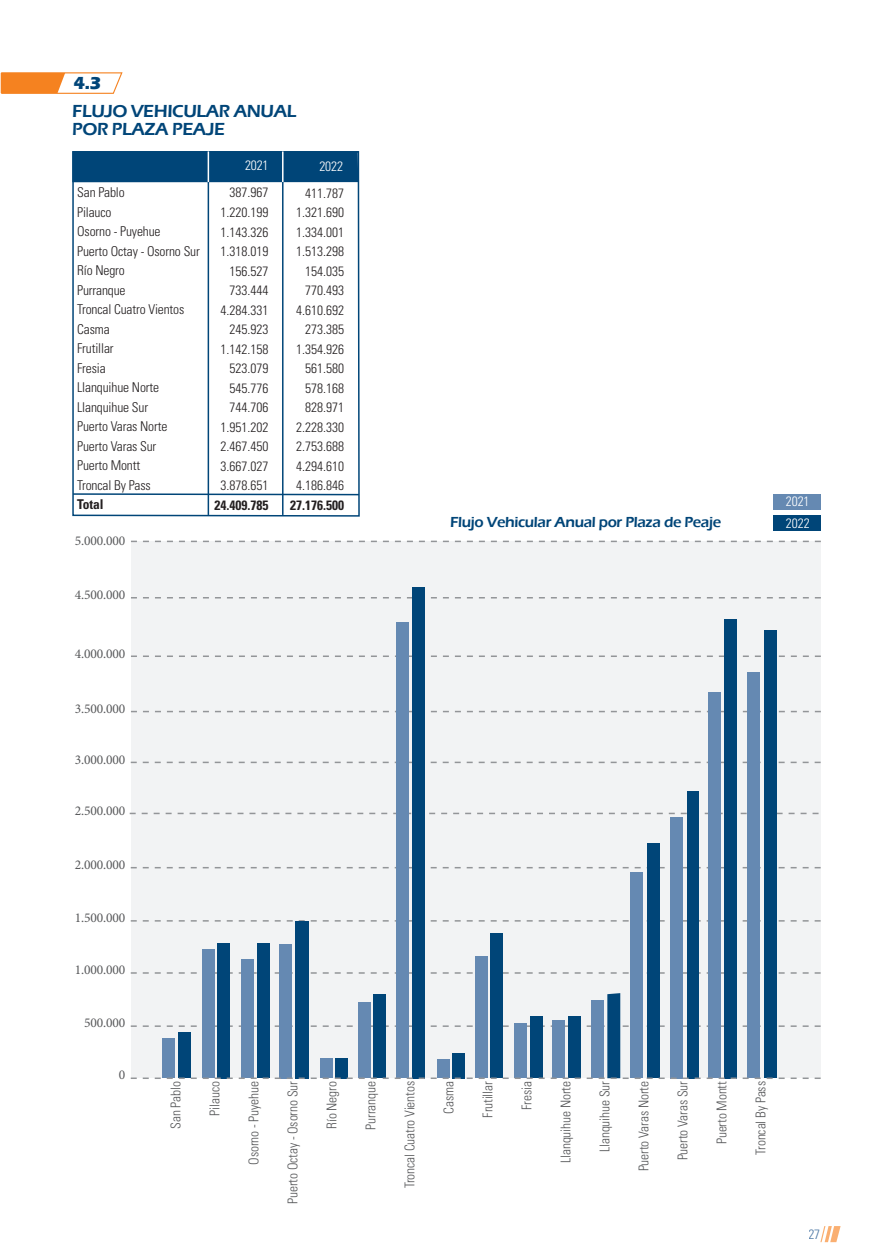
<style>
.page{position:relative;width:893px;height:1255px;background:#fff}
.page>*{position:absolute;margin:0;border:0;box-sizing:border-box;transform-origin:0 0}
.t1{font:600 18px/18px "Eras ITC";letter-spacing:-.025em;color:#004578}
.t2{font:700 18px "Eras ITC";color:#004578}
.t3{font:600 15px "Eras ITC";letter-spacing:-.025em;color:#004578}
.t4{font:300 condensed 13.5px/19.5px "Univers LT Std";letter-spacing:-.01em;color:#231f20;text-align:right}
.t5{font:300 condensed 13.5px "Univers LT Std";letter-spacing:-.01em;color:#57585a}
.t6{font:13.5px "Minion Pro";letter-spacing:-.01em;color:#57585a}
.t7{font:700 condensed 13.5px "Univers LT Std";color:#231f20}
.t8{font:300 condensed 13.5px/21.1px "Univers LT Std";letter-spacing:-.005em;color:#fff}
.t9{font:300 condensed 13.5px "Univers LT Std";color:#4e79a5}
</style>
<div class="page">
<div style="left:131px;top:541px;width:690px;height:537px;background:#f2f3f4"></div>
<svg style="left:131px;top:597px;width:690px;height:1px"></svg>
<svg style="left:131px;top:540px;width:690px;height:2px"></svg>
<svg style="left:72px;top:151px;width:288px;height:366px"></svg>
<hr style="left:282px;top:151px;width:2px;height:364px;background:#004578">
<hr style="left:282px;top:151px;width:2px;height:31px;background:#fff">
<hr style="left:208px;top:151px;width:1px;height:364px;background:#004578">
<hr style="left:208px;top:151px;width:1px;height:31px;background:#fff">
<svg style="left:130px;top:812px;width:688px;height:2px"></svg>
<svg style="left:131px;top:710px;width:690px;height:2px"></svg>
<svg style="left:131px;top:761px;width:690px;height:2px"></svg>
<svg style="left:131px;top:866px;width:690px;height:2px"></svg>
<svg style="left:131px;top:920px;width:690px;height:1px"></svg>
<svg style="left:131px;top:972px;width:690px;height:1px"></svg>
<svg style="left:131px;top:655px;width:690px;height:2px"></svg>
<div style="left:202px;top:949px;width:13px;height:129px;background:#6589b2"></div>
<div style="left:241px;top:959px;width:13px;height:119px;background:#6589b2"></div>
<div style="left:279px;top:943px;width:13px;height:135px;background:#6589b2"></div>
<div style="left:396px;top:622px;width:13px;height:456px;background:#6589b2"></div>
<div style="left:475px;top:956px;width:13px;height:122px;background:#6589b2"></div>
<div style="left:630px;top:872px;width:13px;height:206px;background:#6589b2"></div>
<div style="left:670px;top:817px;width:13px;height:261px;background:#6589b2"></div>
<div style="left:708px;top:692px;width:13px;height:386px;background:#6589b2"></div>
<div style="left:747px;top:672px;width:13px;height:406px;background:#6589b2"></div>
<div style="left:217px;top:943px;width:13px;height:135px;background:#004578"></div>
<div style="left:257px;top:943px;width:12px;height:135px;background:#004578"></div>
<div style="left:295px;top:920px;width:14px;height:158px;background:#004578"></div>
<div style="left:412px;top:587px;width:13px;height:491px;background:#004578"></div>
<div style="left:490px;top:933px;width:13px;height:145px;background:#004578"></div>
<div style="left:647px;top:843px;width:13px;height:235px;background:#004578"></div>
<div style="left:687px;top:791px;width:12px;height:287px;background:#004578"></div>
<div style="left:724px;top:619px;width:13px;height:459px;background:#004578"></div>
<div style="left:764px;top:630px;width:12px;height:448px;background:#004578"></div>
<div style="left:773px;top:494px;width:48px;height:15px;background:#6589b2"></div>
<div style="left:773px;top:515px;width:48px;height:15px;background:#004578"></div>
<svg style="left:1px;top:72px;width:122px;height:22px"></svg>
<svg style="left:72px;top:492px;width:288px;height:4px"></svg>
<svg style="left:131px;top:993px;width:690px;height:85px"></svg>
<svg style="left:820px;top:1226px;width:21px;height:16px"></svg>
<h1 class="t2" style="left:73px;top:73px;width:29px">4.3</h1>
<h1 class="t1" style="left:72px;top:102px;width:226px">FLUJO VEHICULAR ANUAL<br>POR PLAZA PEAJE</h1>
<p class="t8" style="left:245px;top:155px;width:25px">2021</p>
<p class="t8" style="left:319px;top:155px;width:25px">2022</p>
<p class="t4" style="left:221px;top:183px;width:49px">387.967<br>1.220.199<br>1.143.326<br>1.318.019<br>156.527<br>733.444<br>4.284.331<br>245.923<br>1.142.158<br>523.079<br>545.776<br>744.706<br>1.951.202<br>2.467.450<br>3.667.027<br>3.878.651</p>
<p class="t7" style="left:215px;top:496px;width:55px">24.409.785</p>
<p class="t4" style="left:77px;top:183px;width:124px;text-align:left">San Pablo<br>Pilauco<br>Osorno - Puyehue<br>Puerto Octay - Osorno Sur<br>Río Negro<br>Purranque<br>Troncal Cuatro Vientos<br>Casma<br>Frutillar<br>Fresia<br>Llanquihue Norte<br>Llanquihue Sur<br>Puerto Varas Norte<br>Puerto Varas Sur<br>Puerto Montt<br>Troncal By Pass</p>
<p class="t7" style="left:77px;top:496px;width:28px">Total</p>
<p class="t4" style="left:296px;top:183px;width:49px">411.787<br>1.321.690<br>1.334.001<br>1.513.298<br>154.035<br>770.493<br>4.610.692<br>273.385<br>1.354.926<br>561.580<br>578.168<br>828.971<br>2.228.330<br>2.753.688<br>4.294.610<br>4.186.846</p>
<p class="t7" style="left:290px;top:496px;width:55px">27.176.500</p>
<p class="t6" style="left:75px;top:531px;width:52px">5.000.000</p>
<p class="t6" style="left:75px;top:585px;width:52px">4.500.000</p>
<p class="t3" style="left:450px;top:513px;width:273px">Flujo Vehicular Anual por Plaza de Peaje</p>
<p class="t8" style="left:786px;top:491px;width:26px">2021<br>2022</p>
<p class="t6" style="left:75px;top:644px;width:52px">4.000.000</p>
<p class="t6" style="left:75px;top:699px;width:52px">3.500.000</p>
<p class="t6" style="left:75px;top:750px;width:52px">3.000.000</p>
<p class="t6" style="left:75px;top:801px;width:52px">2.500.000</p>
<p class="t6" style="left:75px;top:855px;width:52px">2.000.000</p>
<p class="t6" style="left:75px;top:908px;width:52px">1.500.000</p>
<p class="t6" style="left:75px;top:960px;width:52px">1.000.000</p>
<p class="t6" style="left:84px;top:1013px;width:43px">500.000</p>
<p class="t6" style="left:119px;top:1065px;width:8px">0</p>
<p class="t5" style="left:168px;top:1128px;width:49px;rotate:-90deg">San Pablo</p>
<p class="t5" style="left:207px;top:1115px;width:36px;rotate:-90deg">Pilauco</p>
<p class="t5" style="left:246px;top:1164px;width:85px;rotate:-90deg">Osorno - Puyehue</p>
<p class="t5" style="left:285px;top:1203px;width:124px;rotate:-90deg">Puerto Octay - Osorno Sur</p>
<p class="t5" style="left:324px;top:1128px;width:49px;rotate:-90deg">Río Negro</p>
<p class="t5" style="left:363px;top:1129px;width:50px;rotate:-90deg">Purranque</p>
<p class="t5" style="left:402px;top:1188px;width:109px;rotate:-90deg">Troncal Cuatro Vientos</p>
<p class="t5" style="left:441px;top:1113px;width:34px;rotate:-90deg">Casma</p>
<p class="t5" style="left:480px;top:1117px;width:38px;rotate:-90deg">Frutillar</p>
<p class="t5" style="left:519px;top:1109px;width:30px;rotate:-90deg">Fresia</p>
<p class="t5" style="left:558px;top:1163px;width:83px;rotate:-90deg">Llanquihue Norte</p>
<p class="t5" style="left:597px;top:1152px;width:72px;rotate:-90deg">Llanquihue Sur</p>
<p class="t5" style="left:636px;top:1171px;width:92px;rotate:-90deg">Puerto Varas Norte</p>
<p class="t5" style="left:675px;top:1160px;width:81px;rotate:-90deg">Puerto Varas Sur</p>
<p class="t5" style="left:714px;top:1144px;width:64px;rotate:-90deg">Puerto Montt</p>
<p class="t5" style="left:753px;top:1154px;width:75px;rotate:-90deg">Troncal By Pass</p>
<p class="t9" style="left:809px;top:1225px;width:13px">27</p>
</div>
